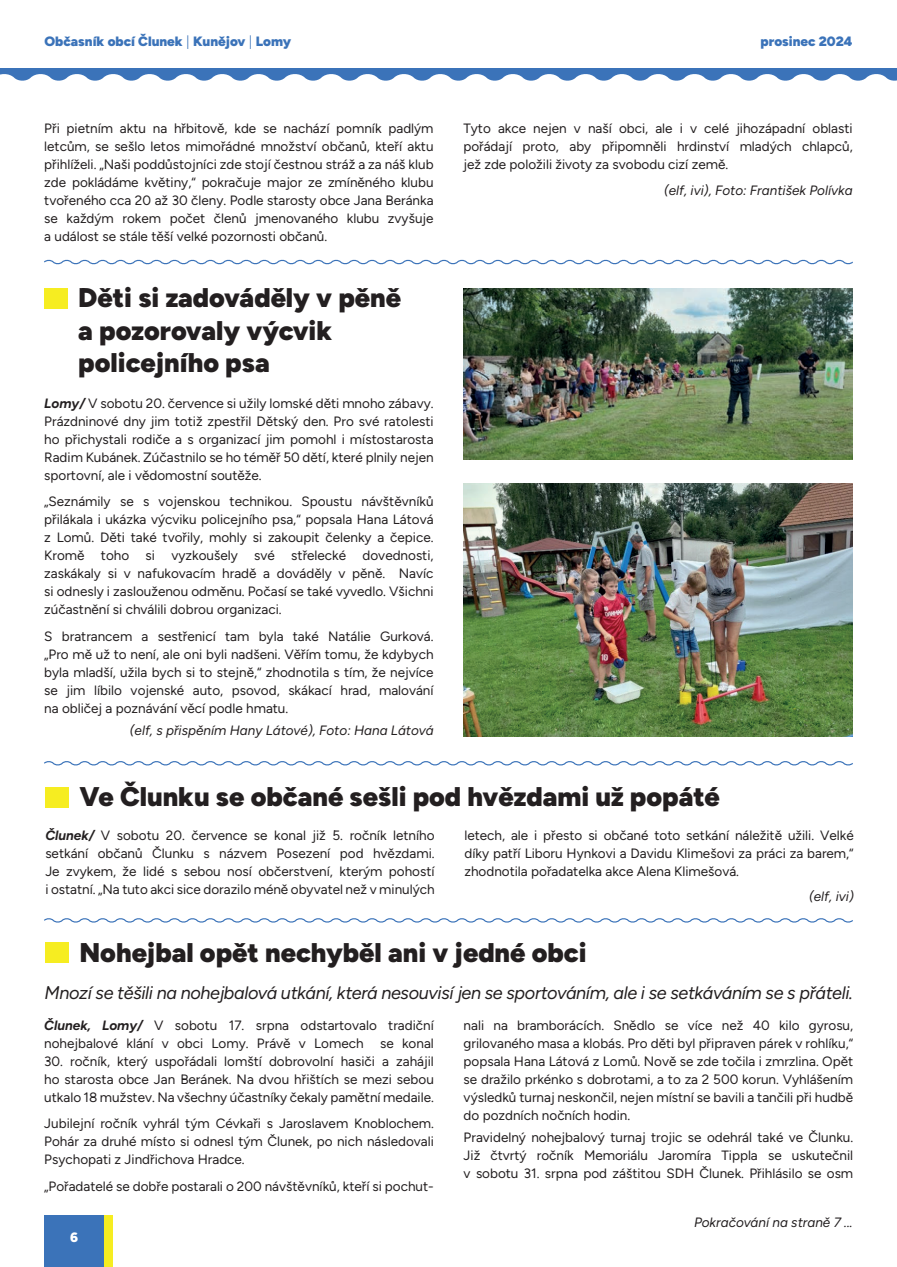
<style>
.page{position:relative;width:897px;height:1267px;background:#fff}
.page>*{position:absolute;margin:0;border:0;box-sizing:border-box;transform-origin:0 0}
.t1{font:900 27px/32.4px "Figtree";color:#231f20}
.t2{font:italic 18px "Figtree";letter-spacing:-.02em;color:#231f20}
.t3{font:13.5px/18px "Figtree";color:#231f20;text-align:justify}
.t4{font:italic 13.5px "Figtree";color:#231f20}
.t5{font:900 13.5px "Figtree";color:#3b73b9}
.t6{font:900 13.5px "Figtree";color:#fff}
.s1{font-weight:300}
.s2{font-weight:700;font-style:italic}
</style>
<div class="page">
<div style="left:0;top:68px;width:896px;height:15px;background:#3b73b9"></div>
<svg style="left:0;top:74px;width:896px;height:9px"></svg>
<div style="left:44px;top:1215px;width:60px;height:51px;background:#3b73b9"></div>
<div style="left:104px;top:1215px;width:8px;height:51px;background:#f6ed21"></div>
<svg style="left:44px;top:259px;width:809px;height:6px"></svg>
<svg style="left:44px;top:761px;width:809px;height:5px"></svg>
<svg style="left:44px;top:918px;width:809px;height:5px"></svg>
<div style="left:44px;top:288px;width:24px;height:21px;background:#f6ed21"></div>
<img style="left:463px;top:288px;width:389px;height:171px">
<img style="left:463px;top:483px;width:389px;height:254px">
<div style="left:45px;top:786px;width:24px;height:21px;background:#f6ed21"></div>
<div style="left:45px;top:942px;width:24px;height:20px;background:#f6ed21"></div>
<p class="t5" style="left:45px;top:34px;width:248px">Občasník obcí Člunek <span class="s1">|</span> Kunějov <span class="s1">|</span> Lomy</p>
<p class="t5" style="left:760px;top:34px;width:93px">prosinec 2024</p>
<p class="t3" style="left:44px;top:119px;width:391px">Při pietním aktu na hřbitově, kde se nachází pomník padlým letcům, se sešlo letos mimořádné množství občanů, kteří aktu přihlíželi. „Naši poddůstojníci zde stojí čestnou stráž a za náš klub zde pokládáme květiny,“ pokračuje major ze zmíněného klubu tvořeného cca 20 až 30 členy. Podle starosty obce Jana Beránka se každým rokem počet členů jmenovaného klubu zvyšuje a událost se stále těší velké pozornosti občanů.</p>
<p class="t3" style="left:463px;top:119px;width:391px">Tyto akce nejen v naší obci, ale i v celé jihozápadní oblasti pořádají proto, aby připomněli hrdinství mladých chlapců, jež zde položili životy za svobodu cizí země.</p>
<p class="t4" style="left:664px;top:183px;width:190px">(elf, ivi), Foto: František Polívka</p>
<h1 class="t1" style="left:78px;top:282px;width:324px">Děti si zadováděly v pěně a pozorovaly výcvik policejního psa</h1>
<p class="t3" style="left:44px;top:394px;width:391px"><span class="s2">Lomy/</span> V sobotu 20. července si užily lomské děti mnoho zábavy.<br>Prázdninové dny jim totiž zpestřil Dětský den. Pro své ratolesti ho přichystali rodiče a s organizací jim pomohl i místostarosta Radim Kubánek. Zúčastnilo se ho téměř 50 dětí, které plnily nejen sportovní, ale i vědomostní soutěže.</p>
<p class="t3" style="left:44px;top:492px;width:391px">„Seznámily se s vojenskou technikou. Spoustu návštěvníků přilákala i ukázka výcviku policejního psa,“ popsala Hana Látová z Lomů. Děti také tvořily, mohly si zakoupit čelenky a čepice.<br>Kromě toho si vyzkoušely své střelecké dovednosti, zaskákaly si v nafukovacím hradě a dováděly v pěně. Navíc si odnesly i zaslouženou odměnu. Počasí se také vyvedlo. Všichni zúčastnění si chválili dobrou organizaci.</p>
<p class="t3" style="left:44px;top:627px;width:391px">S bratrancem a sestřenicí tam byla také Natálie Gurková. „Pro mě už to není, ale oni byli nadšeni. Věřím tomu, že kdybych byla mladší, užila bych si to stejně,“ zhodnotila s tím, že nejvíce se jim líbilo vojenské auto, psovod, skákací hrad, malování na obličej a poznávání věcí podle hmatu.</p>
<p class="t4" style="left:130px;top:722px;width:305px">(elf, s přispěním Hany Látové), Foto: Hana Látová</p>
<h1 class="t1" style="left:79px;top:780px;width:641px">Ve Člunku se občané sešli pod hvězdami už popáté</h1>
<p class="t3" style="left:45px;top:826px;width:391px"><span class="s2">Člunek/</span> V sobotu 20. července se konal již 5. ročník letního setkání občanů Člunku s názvem Posezení pod hvězdami.<br>Je zvykem, že lidé s sebou nosí občerstvení, kterým pohostí i ostatní. „Na tuto akci sice dorazilo méně obyvatel než v minulých</p>
<p class="t3" style="left:464px;top:826px;width:391px">letech, ale i přesto si občané toto setkání náležitě užili. Velké díky patří Liboru Hynkovi a Davidu Klimešovi za práci za barem,“ zhodnotila pořadatelka akce Alena Klimešová.</p>
<p class="t4" style="left:809px;top:889px;width:46px">(elf, ivi)</p>
<h1 class="t1" style="left:79px;top:936px;width:508px">Nohejbal opět nechyběl ani v jedné obci</h1>
<h2 class="t2" style="left:45px;top:982px;width:809px">Mnozí se těšili na nohejbalová utkání, která nesouvisí jen se sportováním, ale i se setkáváním se s přáteli.</h2>
<p class="t3" style="left:44px;top:1015px;width:391px"><span class="s2">Člunek, Lomy/</span> V sobotu 17. srpna odstartovalo tradiční nohejbalové klání v obci Lomy. Právě v Lomech se konal</p>
<p class="t3" style="left:44px;top:1051px;width:391px">30. ročník, který uspořádali lomští dobrovolní hasiči a zahájil ho starosta obce Jan Beránek. Na dvou hřištích se mezi sebou utkalo 18 mužstev. Na všechny účastníky čekaly pamětní medaile.</p>
<p class="t3" style="left:44px;top:1114px;width:391px">Jubilejní ročník vyhrál tým Cévkaři s Jaroslavem Knoblochem.<br>Pohár za druhé místo si odnesl tým Člunek, po nich následovali Psychopati z Jindřichova Hradce.</p>
<p class="t3" style="left:44px;top:1176px;width:391px">„Pořadatelé se dobře postarali o 200 návštěvníků, kteří si pochut-</p>
<p class="t6" style="left:70px;top:1229px;width:10px">6</p>
<p class="t3" style="left:463px;top:1015px;width:391px">nali na bramborácích. Snědlo se více než 40 kilo gyrosu, grilovaného masa a klobás. Pro děti byl připraven párek v rohlíku,“ popsala Hana Látová z Lomů. Nově se zde točila i zmrzlina. Opět se dražilo prkénko s dobrotami, a to za 2 500 korun. Vyhlášením výsledků turnaj neskončil, nejen místní se bavili a tančili při hudbě do pozdních nočních hodin.</p>
<p class="t3" style="left:463px;top:1128px;width:391px">Pravidelný nohejbalový turnaj trojic se odehrál také ve Člunku.<br>Již čtvrtý ročník Memoriálu Jaromíra Tippla se uskutečnil v sobotu 31. srpna pod záštitou SDH Člunek. Přihlásilo se osm</p>
<p class="t4" style="left:694px;top:1214px;width:160px">Pokračování na straně 7 ...</p>
</div>
